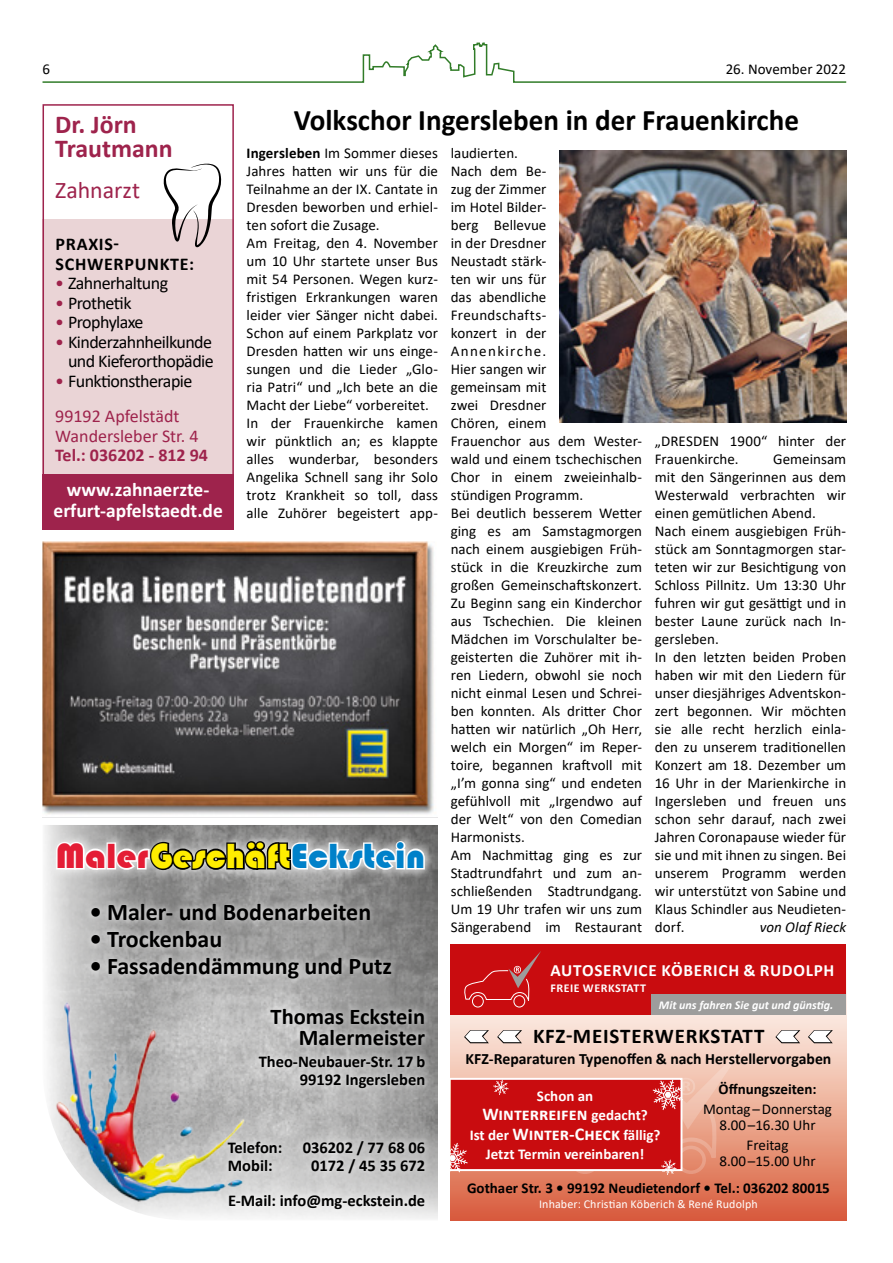
<style>
.page{position:relative;width:893px;height:1263px;background:#fff}
.page>*{position:absolute;margin:0;border:0;box-sizing:border-box;transform-origin:0 0}
.t1{font:36px "Bauhaus 93";color:#ffed00}
.Headline_1{font:700 30px "Calibri";color:#000}
.t2{font:700 25.8px/24px "Calibri";color:#9e234c}
.t3{font:700 24px "Calibri";color:#000}
.t4{font:23.85px "Calibri";color:#9e234c}
.t5{font:700 22.5px/21px "Calibri";color:#000;text-align:right}
.t6{font:700 21px "Calibri";letter-spacing:.04em;color:#000}
.t7{font:700 19.5px/21px "Calibri";color:#fff;text-align:center}
.t8{font:18px/19.5px "Calibri";letter-spacing:-.03em;color:#000;text-align:right}
.t9{font:18px/19.5px "Calibri";color:#9e234c}
.t10{font:700 18px/19.5px "Calibri";letter-spacing:.04em;color:#000}
.t11{font:700 18px "Calibri";color:#fff}
.t12{font:700 17.25px "Calibri";letter-spacing:.04em;color:#fff}
.t13{font:700 16.5px/18px "Calibri";color:#000;text-align:right}
.t14{font:700 15.75px "Calibri";color:#000}
.Fließtext{font:15px/18px "Calibri";color:#000;text-align:justify}
.t15{font:700 15px/19.5px "Calibri";color:#fff;text-align:center}
.t16{font:700 15px "Calibri";color:#000}
.Fließtext-2{font:italic 15px "Calibri";letter-spacing:.005em;color:#000}
.t17{font:12px "Calibri";letter-spacing:.01em;color:#fff}
.t18{font:italic 700 12px "Calibri";color:#fff}
.t19{font:700 12px "Calibri";letter-spacing:.045em;color:#fff}
.s1{font-weight:700}
.s2{color:#9e234c}
.s3{color:#e41d35}
.s4{color:#0081c9}
.s5{font-size:15px}
.s6{font-size:18px}
</style>
<div class="page">
<img style="left:559px;top:151px;width:287px;height:272px">
<svg style="left:42px;top:42px;width:805px;height:41px"></svg>
<img style="left:44px;top:825px;width:394px;height:394px">
<img style="left:44px;top:974px;width:269px;height:245px">
<div style="left:48px;top:837px;width:384px;height:45px;background:#fff;opacity:.5"></div>
<div style="left:52px;top:830px;width:384px;height:45px;background:#fff;opacity:.5"></div>
<svg style="left:54px;top:840px;width:53px;height:32px"></svg>
<div style="left:107px;top:842px;width:9px;height:27px;border:3px solid #fff"></div>
<svg style="left:114px;top:839px;width:312px;height:135px;background:#989797"></svg>
<div style="left:84px;top:897px;width:314px;height:88px;background:#fff;opacity:.85"></div>
<div style="left:252px;top:1002px;width:181px;height:93px;background:#fff;opacity:.85"></div>
<div style="left:221px;top:1133px;width:211px;height:83px;background:#fff;opacity:.85"></div>
<div style="left:43px;top:219px;width:191px;height:310px;background:#ead4d6"></div>
<svg style="left:163px;top:163px;width:59px;height:84px"></svg>
<div style="left:43px;top:474px;width:191px;height:55px;background:#9e234c"></div>
<div style="left:43px;top:104px;width:191px;height:425px;border:2px solid #9e234c"></div>
<img style="left:43px;top:541px;width:395px;height:277px">
<svg style="left:451px;top:1014px;width:395px;height:206px;background:#e69780"></svg>
<div style="left:451px;top:944px;width:395px;height:70px;background:#c90c0f"></div>
<svg style="left:464px;top:951px;width:77px;height:50px"></svg>
<div style="left:472px;top:995px;width:12px;height:12px;border:1px solid #fff;border-radius:50%"></div>
<div style="left:513px;top:995px;width:12px;height:12px;border:1px solid #fff;border-radius:50%"></div>
<div style="left:651px;top:994px;width:195px;height:20px;background:#9d9d9c"></div>
<svg style="left:775px;top:1030px;width:25px;height:13px"></svg>
<svg style="left:808px;top:1030px;width:25px;height:13px"></svg>
<svg style="left:451px;top:1030px;width:296px;height:145px;background:#de6f67"></svg>
<p class="Fließtext" style="left:43px;top:60px;width:9px">6</p>
<p class="Fließtext" style="left:726px;top:60px;width:122px">26. November 2022</p>
<p class="Headline_1" style="left:294px;top:98px;width:507px">Volkschor Ingersleben in der Frauenkirche</p>
<p class="Fließtext" style="left:247px;top:144px;width:193px"><span class="s1">Ingersleben</span> Im Sommer dieses Jahres hatten wir uns für die Teilnahme an der IX. Cantate in Dresden beworben und erhiel&shy;ten sofort die Zusage.</p>
<p class="Fließtext" style="left:247px;top:234px;width:193px">Am Freitag, den 4. November um 10 Uhr startete unser Bus mit 54 Personen. Wegen kurz&shy;fristigen Erkrankungen waren leider vier Sänger nicht dabei.<br>Schon auf einem Parkplatz vor Dresden hatten wir uns einge&shy;sungen und die Lieder „Glo&shy;ria Patri“ und „Ich bete an die Macht der Liebe“ vorbereitet.</p>
<p class="Fließtext" style="left:247px;top:414px;width:193px">In der Frauenkirche kamen wir pünktlich an; es klappte alles wunderbar, besonders Angelika Schnell sang ihr Solo trotz Krankheit so toll, dass alle Zuhörer begeistert app-</p>
<p class="t2" style="left:55px;top:112px;width:119px">Dr. Jörn<br>Trautmann</p>
<p class="t4" style="left:55px;top:173px;width:86px">Zahnarzt</p>
<p class="Fließtext" style="left:451px;top:144px;width:69px">laudierten.</p>
<p class="Fließtext" style="left:451px;top:162px;width:193px;text-align:left">Nach dem Be-<br>zug der Zimmer<br>im Hotel Bilder-<br>berg Bellevue<br>in der Dresdner<br>Neustadt stärk-<br>ten wir uns für<br>das abendliche<br>Freundschafts-<br>konzert in der<br>Annenkirche.<br>Hier sangen wir<br>gemeinsam mit<br>zwei Dresdner<br>Chören, einem<br>Frauenchor aus dem Wester&shy;wald und einem tschechischen<br>Chor in einem zweieinhalb&shy;stündigen Programm.</p>
<p class="Fließtext" style="left:451px;top:504px;width:193px">Bei deutlich besserem Wetter ging es am Samstagmorgen nach einem ausgiebigen Früh&shy;stück in die Kreuzkirche zum großen Gemeinschaftskonzert.<br>Zu Beginn sang ein Kinderchor aus Tschechien. Die kleinen Mädchen im Vorschulalter be&shy;geisterten die Zuhörer mit ih&shy;ren Liedern, obwohl sie noch nicht einmal Lesen und Schrei&shy;ben konnten. Als dritter Chor hatten wir natürlich „Oh Herr, welch ein Morgen“ im Reper&shy;toire, begannen kraftvoll mit „I’m gonna sing“ und endeten gefühlvoll mit „Irgendwo auf der Welt“ von den Comedian Harmonists.</p>
<p class="Fließtext" style="left:451px;top:846px;width:193px">Am Nachmittag ging es zur Stadtrundfahrt und zum an&shy;schließenden Stadtrundgang.<br>Um 19 Uhr trafen wir uns zum Sängerabend im Restaurant</p>
<p class="t10" style="left:56px;top:234px;width:140px">PRAXIS-<br>SCHWERPUNKTE:</p>
<p class="t8" style="left:55px;top:273px;width:114px"><span class="s2">•</span> Zahnerhaltung</p>
<p class="t8" style="left:55px;top:292px;width:78px"><span class="s2">•</span> Prothetik</p>
<p class="t8" style="left:55px;top:312px;width:90px"><span class="s2">•</span> Prophylaxe</p>
<p class="t8" style="left:55px;top:331px;width:160px"><span class="s2">•</span> Kinderzahnheilkunde und Kieferorthopädie</p>
<p class="t8" style="left:55px;top:362px;width:139px;line-height:35.7px;text-align:left"><span class="s2">•</span> Funktionstherapie<br><span class="s2">99192 Apfelstädt</span></p>
<p class="t9" style="left:55px;top:426px;width:154px">Wandersleber Str. 4<br><span class="s1">Tel.: 036202 - 812 94</span></p>
<p class="Fließtext" style="left:655px;top:432px;width:193px">„DRESDEN 1900“ hinter der<br>Frauenkirche.</p>
<p class="Fließtext" style="left:655px;top:450px;width:193px;text-indent:118px">Gemeinsam mit den Sängerinnen aus dem Westerwald verbrachten wir einen gemütlichen Abend.</p>
<p class="Fließtext" style="left:655px;top:522px;width:193px">Nach einem ausgiebigen Früh&shy;stück am Sonntagmorgen star&shy;teten wir zur Besichtigung von Schloss Pillnitz. Um 13:30 Uhr fuhren wir gut gesättigt und in bester Laune zurück nach In&shy;gersleben.</p>
<p class="Fließtext" style="left:655px;top:648px;width:193px">In den letzten beiden Proben haben wir mit den Liedern für unser diesjähriges Adventskon&shy;zert begonnen. Wir möchten sie alle recht herzlich einla&shy;den zu unserem traditionellen Konzert am 18. Dezember um 16 Uhr in der Marienkirche in Ingersleben und freuen uns schon sehr darauf, nach zwei Jahren Coronapause wieder für sie und mit ihnen zu singen. Bei unserem Programm werden wir unterstützt von Sabine und Klaus Schindler aus Neudieten&shy;dorf.</p>
<p class="t7" style="left:54px;top:479px;width:171px">www.zahnaerzte&shy;erfurt-apfelstaedt.de</p>
<p class="t1" style="left:56px;top:836px;width:371px"><span class="s3">Maler</span>Geschäft<span class="s4">Eckstein</span></p>
<p class="t3" style="left:90px;top:895px;width:283px">• Maler- und Bodenarbeiten</p>
<p class="t3" style="left:90px;top:922px;width:134px">• Trockenbau</p>
<p class="t3" style="left:90px;top:949px;width:304px">• Fassadendämmung und Putz</p>
<p class="t5" style="left:271px;top:1005px;width:156px">Thomas Eckstein<br>Malermeister</p>
<p class="t13" style="left:259px;top:1052px;width:168px">Theo-Neubauer-Str. 17 b<br>99192 Ingersleben</p>
<p class="Fließtext-2" style="left:760px;top:917px;width:88px">von Olaf Rieck</p>
<p class="t12" style="left:550px;top:958px;width:285px">AUTOSERVICE KÖBERICH &amp; RUDOLPH</p>
<p class="t19" style="left:550px;top:979px;width:97px">FREIE WERKSTATT</p>
<p class="t18" style="left:659px;top:996px;width:176px">Mit uns fahren Sie gut und günstig.</p>
<p class="t6" style="left:533px;top:1021px;width:233px">KFZ-MEISTERWERKSTATT</p>
<p class="t14" style="left:466px;top:1048px;width:367px">KFZ-Reparaturen Typenoffen &amp; nach Herstellervorgaben</p>
<p class="Fließtext" style="left:703px;top:1079px;width:130px;line-height:19.5px;text-align:center"><span class="s1">Öffnungszeiten:<br></span>Montag – Donnerstag</p>
<p class="Fließtext" style="left:719px;top:1115px;width:98px;line-height:19.5px;text-align:center">8.00 –16.30 Uhr<br>Freitag</p>
<p class="Fließtext" style="left:719px;top:1152px;width:98px">8.00 –15.00 Uhr</p>
<p class="t15" style="left:537px;top:1086px;width:58px">Schon an</p>
<p class="t11" style="left:482px;top:1101px;width:167px">Winterreifen <span class="s5">gedacht?</span></p>
<p class="t15" style="left:470px;top:1125px;width:192px">Ist der <span class="s6">Winter-Check</span> fällig?<br>Jetzt Termin vereinbaren!</p>
<p class="t13" style="left:228px;top:1138px;width:199px;text-align:left">Telefon: 036202 / 77 68 06<br>Mobil:</p>
<p class="t13" style="left:228px;top:1148px;width:199px;line-height:34.8px">0172 / 45 35 672<br>E-Mail: info@mg-eckstein.de</p>
<p class="t16" style="left:467px;top:1178px;width:364px">Gothaer Str. 3 • 99192 Neudietendorf • Tel.: 036202 80015</p>
<p class="t17" style="left:539px;top:1195px;width:220px">Inhaber: Christian Köberich &amp; René Rudolph</p>
</div>
